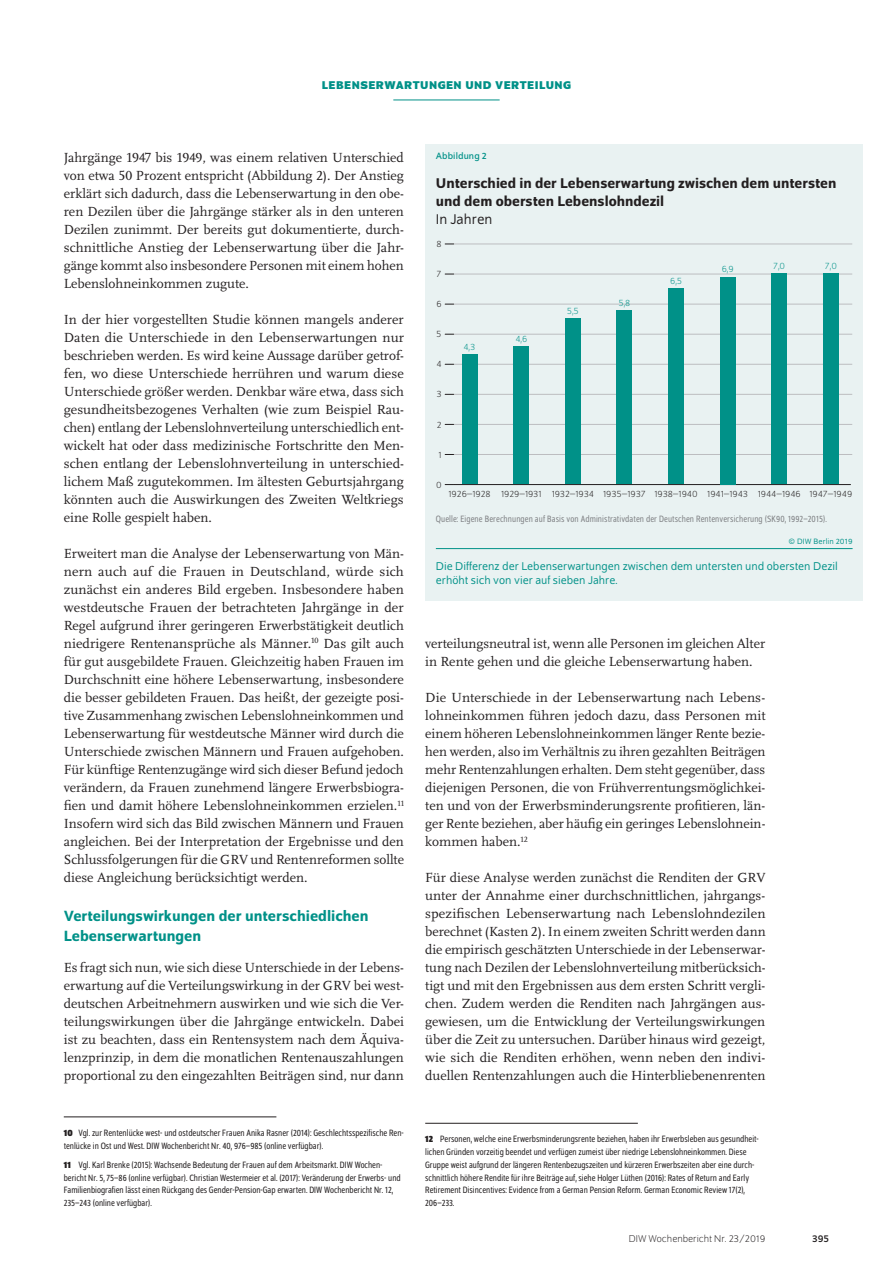
<style>
.page{position:relative;width:893px;height:1263px;background:#fff}
.page>*{position:absolute;margin:0;border:0;box-sizing:border-box;transform-origin:0 0}
.t1{font:500 15.75px/19.5px "Schumpeter";color:#009188}
.t2{font:500 15px/18px "Schumpeter";color:#231f20}
.t3{font:15px "Schumpeter Blond";color:#231f20}
.t4{font:13.8px/18px "Scala Pro";color:#231f20;text-align:justify}
.t5{font:12px/13.5px "Schumpeter Blond";color:#009188}
.t6{font:700 12px "Schumpeter";color:#009188}
.t7{font:300 10.5px "Schumpeter";color:#231f20}
.t8{font:10.5px "Schumpeter";color:#231f20}
.t9{font:semi-condensed 9.75px/12.8px "Schumpeter Blond";color:#231f20}
.t10{font:semi-condensed 9.75px "Schumpeter Blond";letter-spacing:.01em;color:#808285}
.t11{font:300 9.75px "Schumpeter";color:#231f20}
.t12{font:300 9.75px "Schumpeter";color:#009188}
.t13{font:9.75px "Schumpeter";letter-spacing:.01em;color:#009188}
.t14{font:8.25px "Schumpeter Blond";letter-spacing:.01em;color:#009188}
.s1{font-family:"Schumpeter";font-weight:700}
</style>
<div class="page">
<hr style="left:393px;top:100px;width:107px;height:1px;background:#009188">
<hr style="left:64px;top:1116px;width:212px;height:1px;background:#231f20">
<hr style="left:425px;top:1123px;width:213px;height:1px;background:#231f20">
<div style="left:425px;top:144px;width:438px;height:457px;background:#e9f2f2"></div>
<hr style="left:454px;top:244px;width:398px;height:1px;background:#bcbdc0">
<hr style="left:454px;top:274px;width:398px;height:1px;background:#bcbdc0">
<hr style="left:454px;top:304px;width:398px;height:1px;background:#bcbdc0">
<hr style="left:454px;top:334px;width:398px;height:1px;background:#bcbdc0">
<hr style="left:454px;top:364px;width:398px;height:1px;background:#bcbdc0">
<hr style="left:454px;top:394px;width:398px;height:1px;background:#bcbdc0">
<hr style="left:454px;top:424px;width:398px;height:1px;background:#bcbdc0">
<hr style="left:454px;top:454px;width:398px;height:1px;background:#bcbdc0">
<hr style="left:454px;top:484px;width:397px;height:1px;background:#231f20">
<div style="left:462px;top:355px;width:15px;height:129px;background:#009188"></div>
<div style="left:513px;top:346px;width:16px;height:138px;background:#009188"></div>
<div style="left:565px;top:319px;width:15px;height:165px;background:#009188"></div>
<div style="left:617px;top:310px;width:15px;height:174px;background:#009188"></div>
<div style="left:668px;top:288px;width:16px;height:196px;background:#009188"></div>
<div style="left:720px;top:277px;width:15px;height:207px;background:#009188"></div>
<div style="left:772px;top:273px;width:15px;height:211px;background:#009188"></div>
<div style="left:823px;top:273px;width:16px;height:211px;background:#009188"></div>
<hr style="left:436px;top:548px;width:417px;height:1px;background:#009188">
<p class="t6" style="left:322px;top:79px;width:16px">LEBENSERWARTUNGEN</p>
<p class="t6" style="left:465px;top:79px;width:10px">UND</p>
<p class="t6" style="left:495px;top:79px;width:18px">VERTEILUNG</p>
<p class="t4" style="left:64px;top:148px;width:342px">Jahrgänge 1947 bis 1949, was einem relativen Unterschied von etwa 50 Prozent entspricht (Abbildung 2). Der Anstieg erklärt sich dadurch, dass die Lebenserwartung in den obe&shy;ren Dezilen über die Jahrgänge stärker als in den unteren Dezilen zunimmt. Der bereits gut dokumentierte, durch&shy;schnittliche Anstieg der Lebenserwartung über die Jahr&shy;gänge kommt also insbesondere Personen mit einem hohen Lebenslohneinkommen zugute.</p>
<p class="t4" style="left:64px;top:310px;width:342px">In der hier vorgestellten Studie können mangels anderer Daten die Unterschiede in den Lebenserwartungen nur beschrieben werden. Es wird keine Aussage darüber getrof&shy;fen, wo diese Unterschiede herrühren und warum diese Unterschiede größer werden. Denkbar wäre etwa, dass sich gesundheitsbezogenes Verhalten (wie zum Beispiel Rau&shy;chen) entlang der Lebenslohnverteilung unterschiedlich ent&shy;wickelt hat oder dass medizinische Fortschritte den Men&shy;schen entlang der Lebenslohnverteilung in unterschied&shy;lichem Maß zugutekommen. Im ältesten Geburtsjahrgang könnten auch die Auswirkungen des Zweiten Weltkriegs eine Rolle gespielt haben.</p>
<p class="t4" style="left:64px;top:544px;width:342px">Erweitert man die Analyse der Lebenserwartung von Män&shy;nern auch auf die Frauen in Deutschland, würde sich zunächst ein anderes Bild ergeben. Insbesondere haben westdeutsche Frauen der betrachteten Jahrgänge in der Regel aufgrund ihrer geringeren Erwerbstätigkeit deutlich niedrigere Rentenansprüche als Männer.<sup>10</sup> Das gilt auch für gut ausgebildete Frauen. Gleichzeitig haben Frauen im Durchschnitt eine höhere Lebenserwartung, insbesondere die besser gebildeten Frauen. Das heißt, der gezeigte posi&shy;tive Zusammenhang zwischen Lebenslohneinkommen und Lebenserwartung für westdeutsche Männer wird durch die Unterschiede zwischen Männern und Frauen aufgehoben.<br>Für künftige Rentenzugänge wird sich dieser Befund jedoch verändern, da Frauen zunehmend längere Erwerbsbiogra&shy;fien und damit höhere Lebenslohneinkommen erzielen.<sup>11<br></sup>Insofern wird sich das Bild zwischen Männern und Frauen angleichen. Bei der Interpretation der Ergebnisse und den Schlussfolgerungen für die GRV und Rentenreformen sollte diese Angleichung berücksichtigt werden.</p>
<p class="t1" style="left:64px;top:906px;width:306px">Verteilungswirkungen der unterschiedlichen<br>Lebenserwartungen</p>
<p class="t4" style="left:64px;top:958px;width:342px">Es fragt sich nun, wie sich diese Unterschiede in der Lebens&shy;erwartung auf die Verteilungswirkung in der GRV bei west&shy;deutschen Arbeitnehmern auswirken und wie sich die Ver&shy;teilungswirkungen über die Jahrgänge entwickeln. Dabei ist zu beachten, dass ein Rentensystem nach dem Äquiva&shy;lenzprinzip, in dem die monatlichen Rentenauszahlungen proportional zu den eingezahlten Beiträgen sind, nur dann</p>
<p class="t9" style="left:64px;top:1127px;width:342px"><span class="s1">10</span> Vgl. zur Rentenlücke west- und ostdeutscher Frauen Anika Rasner (2014): Geschlechtsspezifische Ren&shy;tenlücke in Ost und West. DIW Wochenbericht Nr. 40, 976–985 (online verfügbar).</p>
<p class="t9" style="left:64px;top:1159px;width:338px"><span class="s1">11</span> Vgl. Karl Brenke (2015): Wachsende Bedeutung der Frauen auf dem Arbeitsmarkt. DIW Wochen&shy;bericht Nr. 5, 75–86 (online verfügbar). Christian Westermeier et al. (2017): Veränderung der Erwerbs- und Familienbiografien lässt einen Rückgang des Gender-Pension-Gap erwarten. DIW Wochenbericht Nr. 12, 235–243 (online verfügbar).</p>
<p class="t13" style="left:436px;top:151px;width:53px">Abbildung 2</p>
<p class="t2" style="left:436px;top:174px;width:402px">Unterschied in der Lebenserwartung zwischen dem untersten und dem obersten Lebenslohndezil</p>
<p class="t3" style="left:436px;top:212px;width:58px">In Jahren</p>
<p class="t11" style="left:436px;top:240px;width:7px">8</p>
<p class="t11" style="left:437px;top:270px;width:7px">7</p>
<p class="t11" style="left:436px;top:300px;width:7px">6</p>
<p class="t11" style="left:436px;top:330px;width:7px">5</p>
<p class="t11" style="left:436px;top:360px;width:7px">4</p>
<p class="t11" style="left:436px;top:390px;width:7px">3</p>
<p class="t11" style="left:437px;top:420px;width:6px">2</p>
<p class="t11" style="left:439px;top:450px;width:5px">1</p>
<p class="t11" style="left:436px;top:480px;width:7px">0</p>
<p class="t12" style="left:463px;top:342px;width:13px">4,3</p>
<p class="t12" style="left:515px;top:334px;width:13px">4,6</p>
<p class="t12" style="left:567px;top:306px;width:14px">5,5</p>
<p class="t12" style="left:618px;top:298px;width:13px">5,8</p>
<p class="t12" style="left:670px;top:276px;width:14px">6,5</p>
<p class="t12" style="left:722px;top:265px;width:13px">6,9</p>
<p class="t12" style="left:773px;top:261px;width:14px">7,0</p>
<p class="t12" style="left:825px;top:261px;width:14px">7,0</p>
<p class="t11" style="left:552px;top:489px;width:302px">1932–1934 1935–1937 1938–1940 1941–1943 1944–1946 1947–1949</p>
<p class="t10" style="left:436px;top:514px;width:393px">Quelle: Eigene Berechnungen auf Basis von Administrativdaten der Deutschen Rentenversicherung (SK90, 1992–2015).</p>
<p class="t14" style="left:788px;top:537px;width:66px">© DIW Berlin 2019</p>
<p class="t5" style="left:436px;top:560px;width:403px">Die Differenz der Lebenserwartungen zwischen dem untersten und obersten Dezil erhöht sich von vier auf sieben Jahre.</p>
<p class="t11" style="left:449px;top:489px;width:94px">1926–1928 1929–1931</p>
<p class="t4" style="left:425px;top:634px;width:341px">verteilungsneutral ist, wenn alle Personen im gleichen Alter in Rente gehen und die gleiche Lebenserwartung haben.</p>
<p class="t4" style="left:425px;top:688px;width:342px">Die Unterschiede in der Lebenserwartung nach Lebens&shy;lohneinkommen führen jedoch dazu, dass Personen mit einem höheren Lebenslohneinkommen länger Rente bezie&shy;hen werden, also im Verhältnis zu ihren gezahlten Beiträgen mehr Rentenzahlungen erhalten. Dem steht gegenüber, dass diejenigen Personen, die von Frühverrentungsmöglichkei&shy;ten und von der Erwerbsminderungsrente profitieren, län&shy;ger Rente beziehen, aber häufig ein geringes Lebenslohnein&shy;kommen haben.<sup>12</sup></p>
<p class="t4" style="left:425px;top:868px;width:342px">Für diese Analyse werden zunächst die Renditen der GRV unter der Annahme einer durchschnittlichen, jahrgangs&shy;spezifischen Lebenserwartung nach Lebenslohndezilen berechnet (Kasten 2). In einem zweiten Schritt werden dann die empirisch geschätzten Unterschiede in der Lebenserwar&shy;tung nach Dezilen der Lebenslohnverteilung mitberücksich&shy;tigt und mit den Ergebnissen aus dem ersten Schritt vergli&shy;chen. Zudem werden die Renditen nach Jahrgängen aus&shy;gewiesen, um die Entwicklung der Verteilungswirkungen über die Zeit zu untersuchen. Darüber hinaus wird gezeigt, wie sich die Renditen erhöhen, wenn neben den indivi&shy;duellen Rentenzahlungen auch die Hinterbliebenenrenten</p>
<p class="t9" style="left:425px;top:1133px;width:335px"><span class="s1">12</span> Personen, welche eine Erwerbsminderungsrente beziehen, haben ihr Erwerbsleben aus gesundheit&shy;lichen Gründen vorzeitig beendet und verfügen zumeist über niedrige Lebenslohneinkommen. Diese Gruppe weist aufgrund der längeren Rentenbezugszeiten und kürzeren Erwerbszeiten aber eine durch&shy;schnittlich höhere Rendite für ihre Beiträge auf, siehe Holger Lüthen (2016): Rates of Return and Early Retirement Disincentives: Evidence from a German Pension Reform. German Economic Review 17(2), 206–233.</p>
<p class="t7" style="left:629px;top:1234px;width:138px">DIW Wochenbericht Nr. 23/2019</p>
<p class="t8" style="left:812px;top:1233px;width:18px">395</p>
</div>
